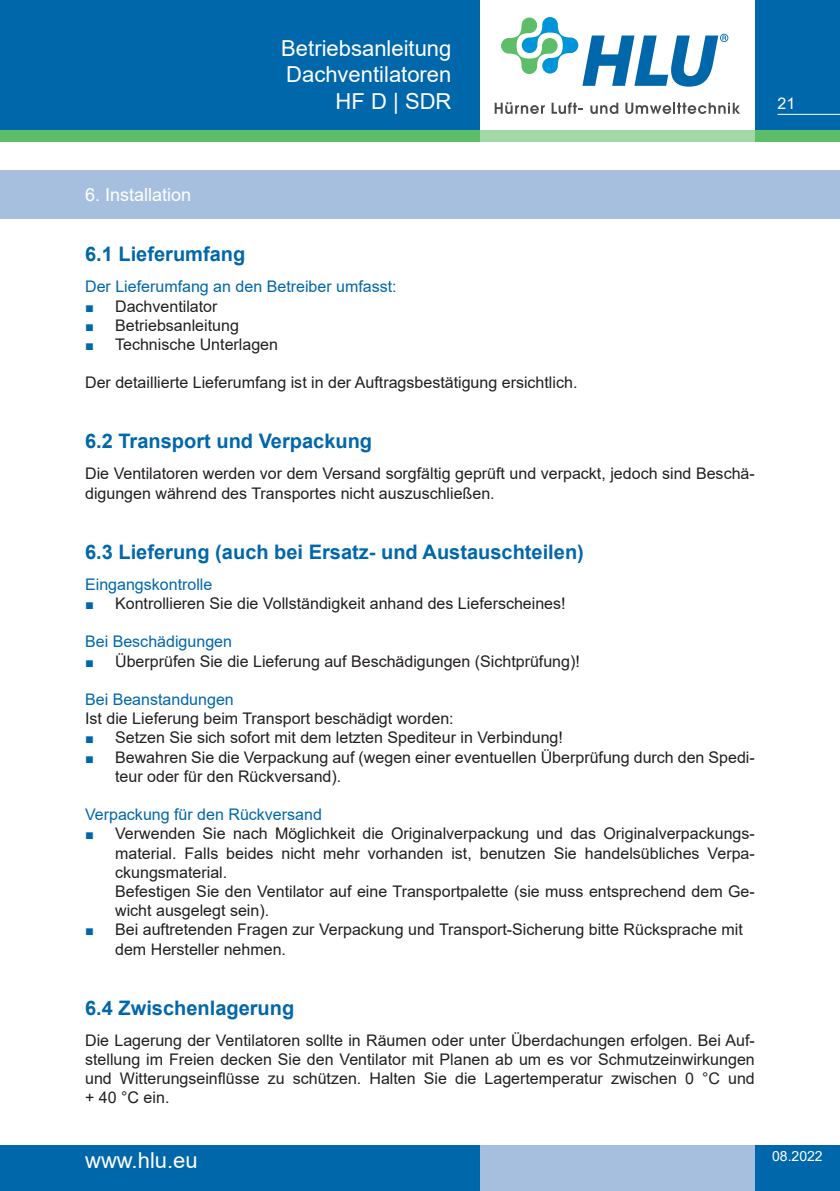
<style>
.page{position:relative;width:840px;height:1191px;background:#fff}
.page>*{position:absolute;margin:0;border:0;box-sizing:border-box;transform-origin:0 0}
.t1{font:22px/26.4px "Arial";color:#fff;text-align:right}
.t2{font:700 20px "Arial";color:#0067aa}
.h1_linksbündug{font:18px "Arial";color:#fff}
.t3{font:16px/19.2px "Arial";color:#231f20}
.t4{font:16px "Arial";color:#0067aa}
.t5{font:16px "European Pi Three";color:#0067aa}
.t6{font:16px "Arial";color:#fff}
.t7{font:14px "Arial";color:#fff}
</style>
<div class="page">
<div style="left:754px;top:0;width:85px;height:130px;background:#0067aa"></div>
<div style="left:754px;top:130px;width:85px;height:12px;background:#5ebd68"></div>
<hr style="left:777px;top:114px;width:62px;height:1px;background:#fff">
<div style="left:0;top:0;width:479px;height:130px;background:#0067aa"></div>
<div style="left:0;top:130px;width:479px;height:12px;background:#5ebd68"></div>
<div style="left:479px;top:130px;width:275px;height:12px;background:#a2d8a7"></div>
<svg style="left:494px;top:102px;width:50px;height:12px"></svg>
<svg style="left:551px;top:102px;width:31px;height:12px"></svg>
<svg style="left:590px;top:103px;width:28px;height:11px"></svg>
<svg style="left:625px;top:103px;width:114px;height:11px"></svg>
<svg style="left:501px;top:17px;width:227px;height:70px"></svg>
<div style="left:754px;top:1145px;width:85px;height:46px;background:#0067aa"></div>
<div style="left:0;top:1145px;width:479px;height:46px;background:#0067aa"></div>
<div style="left:479px;top:1145px;width:275px;height:46px;background:#a7bfdf"></div>
<div style="left:0;top:170px;width:839px;height:48px;background:#a7bfdf"></div>
<h1 class="t1" style="left:281px;top:35px;width:172px">Betriebsanleitung<br>Dachventilatoren<br>HF D | SDR</h1>
<p class="t6" style="left:777px;top:92px;width:19px">21</p>
<p class="h1_linksbündug" style="left:85px;top:182px;width:108px">6. Installation</p>
<p class="t2" style="left:85px;top:240px;width:162px">6.1 Lieferumfang</p>
<p class="t4" style="left:85px;top:276px;width:313px">Der Lieferumfang an den Betreiber umfasst:</p>
<p class="t5" style="left:85px;top:295px;width:10px">J</p>
<p class="t3" style="left:115px;top:296px;width:104px">Dachventilator</p>
<p class="t5" style="left:85px;top:315px;width:10px">J</p>
<p class="t3" style="left:115px;top:315px;width:125px">Betriebsanleitung</p>
<p class="t5" style="left:85px;top:334px;width:10px">J</p>
<p class="t3" style="left:115px;top:335px;width:164px">Technische Unterlagen</p>
<p class="t3" style="left:85px;top:373px;width:493px">Der detaillierte Lieferumfang ist in der Auftragsbestätigung ersichtlich.</p>
<p class="t2" style="left:85px;top:427px;width:288px">6.2 Transport und Verpackung</p>
<p class="t3" style="left:85px;top:464px;width:670px">Die Ventilatoren werden vor dem Versand sorgfältig geprüft und verpackt, jedoch sind Beschä&shy;digungen während des Transportes nicht auszuschließen.</p>
<p class="t2" style="left:85px;top:537px;width:500px">6.3 Lieferung (auch bei Ersatz- und Austauschteilen)</p>
<p class="t4" style="left:85px;top:573px;width:129px">Eingangskontrolle</p>
<p class="t5" style="left:85px;top:593px;width:10px">J</p>
<p class="t3" style="left:115px;top:593px;width:452px">Kontrollieren Sie die Vollständigkeit anhand des Lieferscheines!</p>
<p class="t4" style="left:85px;top:630px;width:148px">Bei Beschädigungen</p>
<p class="t5" style="left:85px;top:650px;width:10px">J</p>
<p class="t3" style="left:115px;top:651px;width:466px">Überprüfen Sie die Lieferung auf Beschädigungen (Sichtprüfung)!</p>
<p class="t4" style="left:85px;top:688px;width:150px">Bei Beanstandungen</p>
<p class="t3" style="left:85px;top:709px;width:370px">Ist die Lieferung beim Transport beschädigt worden:</p>
<p class="t5" style="left:85px;top:727px;width:10px">J</p>
<p class="t3" style="left:115px;top:728px;width:449px">Setzen Sie sich sofort mit dem letzten Spediteur in Verbindung!</p>
<p class="t5" style="left:85px;top:746px;width:10px">J</p>
<p class="t3" style="left:115px;top:747px;width:640px">Bewahren Sie die Verpackung auf (wegen einer eventuellen Überprüfung durch den Spedi&shy;teur oder für den Rückversand).</p>
<p class="t4" style="left:85px;top:803px;width:238px">Verpackung für den Rückversand</p>
<p class="t5" style="left:85px;top:823px;width:10px">J</p>
<p class="t3" style="left:115px;top:824px;width:640px;text-align:justify">Verwenden Sie nach Möglichkeit die Originalverpackung und das Originalverpackungs&shy;material. Falls beides nicht mehr vorhanden ist, benutzen Sie handelsübliches Verpa&shy;ckungsmaterial.</p>
<p class="t3" style="left:115px;top:881px;width:640px">Befestigen Sie den Ventilator auf eine Transportpalette (sie muss entsprechend dem Ge&shy;wicht ausgelegt sein).</p>
<p class="t5" style="left:85px;top:919px;width:10px">J</p>
<p class="t3" style="left:115px;top:920px;width:628px">Bei auftretenden Fragen zur Verpackung und Transport-Sicherung bitte Rücksprache mit dem Hersteller nehmen.</p>
<p class="t2" style="left:85px;top:993px;width:210px">6.4 Zwischenlagerung</p>
<p class="t3" style="left:85px;top:1030px;width:670px;text-align:justify">Die Lagerung der Ventilatoren sollte in Räumen oder unter Überdachungen erfolgen. Bei Auf&shy;stellung im Freien decken Sie den Ventilator mit Planen ab um es vor Schmutzeinwirkungen und Witterungseinflüsse zu schützen. Halten Sie die Lagertemperatur zwischen 0 °C und + 40 °C ein.</p>
<h1 class="t1" style="left:85px;top:1146px;width:114px">www.hlu.eu</h1>
<p class="t7" style="left:771px;top:1146px;width:52px">08.2022</p>
</div>
